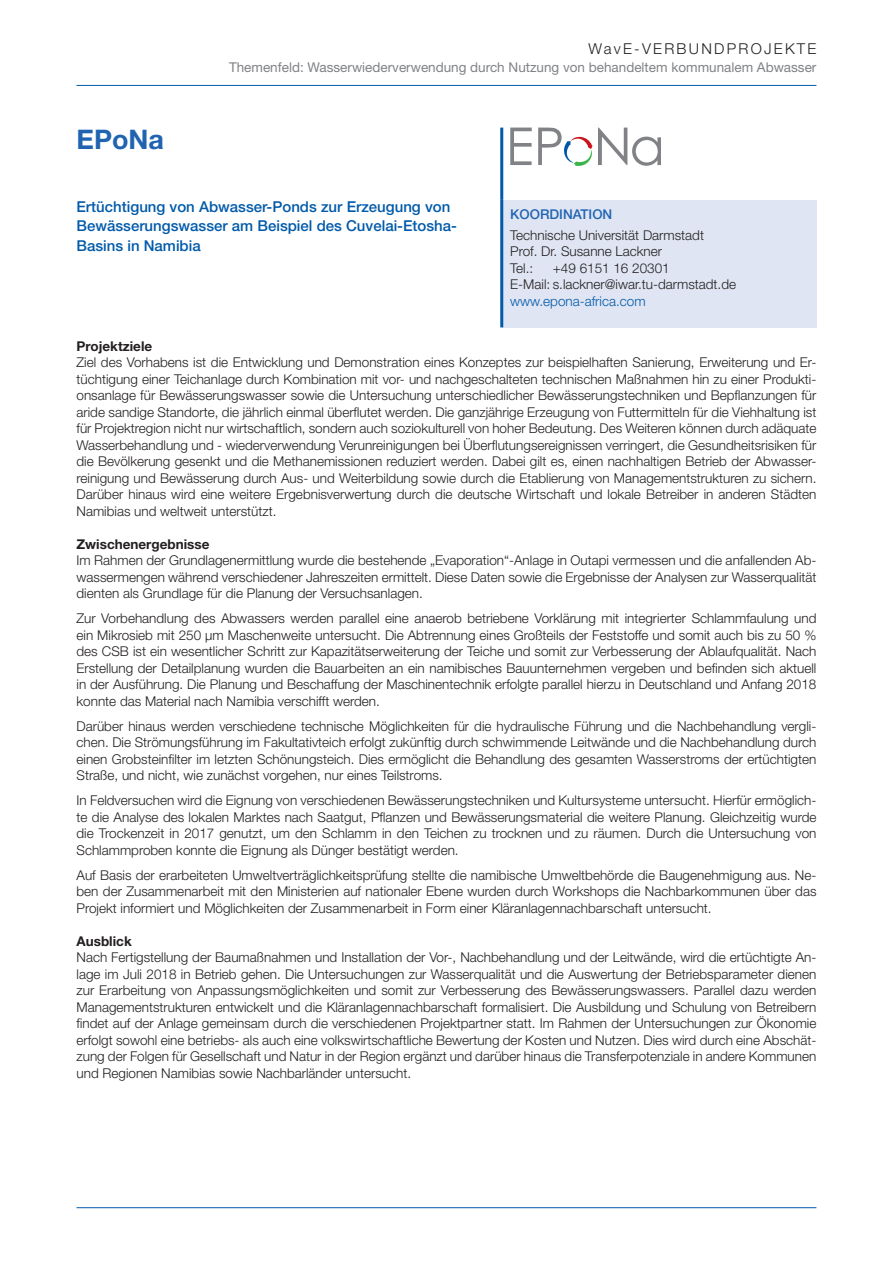
<style>
.page{position:relative;width:893px;height:1263px;background:#fff}
.page>*{position:absolute;margin:0;border:0;box-sizing:border-box;transform-origin:0 0}
.t1{font:700 27px "Helvetica Neue";color:#2064b1}
.t2{font:500 15px/19.5px "Helvetica Neue";color:#015aaa}
.t3{font:300 15px "Helvetica Neue";letter-spacing:.15em;color:#231f20}
.t4{font:300 13.5px/16.5px "Helvetica Neue";color:#231f20;text-align:justify}
.t5{font:13.5px "Helvetica Neue";color:#808285}
.t6{font:700 13.5px "Helvetica Neue";color:#231f20}
.t7{font:300 13.5px "Helvetica Neue";color:#015aaa}
.t8{font:500 13.5px "Helvetica Neue";color:#2064b1}
</style>
<div class="page">
<hr style="left:77px;top:85px;width:739px;height:1px;background:#015aaa">
<hr style="left:77px;top:1207px;width:739px;height:1px;background:#015aaa">
<div style="left:502px;top:200px;width:314px;height:127px;background:#e0e5f3"></div>
<hr style="left:500px;top:128px;width:3px;height:72px;background:#015aaa">
<hr style="left:500px;top:200px;width:3px;height:127px;background:#015aaa">
<svg style="left:510px;top:128px;width:22px;height:37px"></svg>
<svg style="left:538px;top:128px;width:123px;height:38px"></svg>
<h1 class="t1" style="left:77px;top:122px;width:89px">EPoNa</h1>
<p class="t3" style="left:589px;top:40px;width:229px">WavE-VERBUNDPROJEKTE</p>
<p class="t5" style="left:229px;top:60px;width:589px">Themenfeld: Wasserwiederverwendung durch Nutzung von behandeltem kommunalem Abwasser</p>
<p class="t2" style="left:77px;top:196px;width:382px">Ertüchtigung von Abwasser-Ponds zur Erzeugung von<br>Bewässerungswasser am Beispiel des Cuvelai-Etosha-<br>Basins in Namibia</p>
<p class="t8" style="left:510px;top:206px;width:104px">KOORDINATION</p>
<p class="t4" style="left:510px;top:226px;width:195px;text-align:left">Technische Universität Darmstadt<br>Prof. Dr. Susanne Lackner<br>Tel.:</p>
<p class="t4" style="left:510px;top:259px;width:227px;text-indent:43px">+49 6151 16 20301<br>E-Mail: s.lackner@iwar.tu-darmstadt.de</p>
<p class="t7" style="left:510px;top:293px;width:137px">www.epona-africa.com</p>
<p class="t6" style="left:77px;top:338px;width:77px">Projektziele</p>
<p class="t4" style="left:77px;top:354px;width:741px">Ziel des Vorhabens ist die Entwicklung und Demonstration eines Konzeptes zur beispielhaften Sanierung, Erweiterung und Er&shy;tüchtigung einer Teichanlage durch Kombination mit vor- und nachgeschalteten technischen Maßnahmen hin zu einer Produkti&shy;onsanlage für Bewässerungswasser sowie die Untersuchung unterschiedlicher Bewässerungstechniken und Bepflanzungen für aride sandige Standorte, die jährlich einmal überflutet werden. Die ganzjährige Erzeugung von Futtermitteln für die Viehhaltung ist für Projektregion nicht nur wirtschaftlich, sondern auch soziokulturell von hoher Bedeutung. Des Weiteren können durch adäquate Wasserbehandlung und - wiederverwendung Verunreinigungen bei Überflutungsereignissen verringert, die Gesundheitsrisiken für die Bevölkerung gesenkt und die Methanemissionen reduziert werden. Dabei gilt es, einen nachhaltigen Betrieb der Abwasser&shy;reinigung und Bewässerung durch Aus- und Weiterbildung sowie durch die Etablierung von Managementstrukturen zu sichern.<br>Darüber hinaus wird eine weitere Ergebnisverwertung durch die deutsche Wirtschaft und lokale Betreiber in anderen Städten Namibias und weltweit unterstützt.</p>
<p class="t6" style="left:77px;top:536px;width:134px">Zwischenergebnisse</p>
<p class="t4" style="left:77px;top:552px;width:741px">Im Rahmen der Grundlagenermittlung wurde die bestehende „Evaporation“-Anlage in Outapi vermessen und die anfallenden Ab&shy;wassermengen während verschiedener Jahreszeiten ermittelt. Diese Daten sowie die Ergebnisse der Analysen zur Wasserqualität dienten als Grundlage für die Planung der Versuchsanlagen.</p>
<p class="t4" style="left:77px;top:610px;width:741px">Zur Vorbehandlung des Abwassers werden parallel eine anaerob betriebene Vorklärung mit integrierter Schlammfaulung und ein Mikrosieb mit 250 µm Maschenweite untersucht. Die Abtrennung eines Großteils der Feststoffe und somit auch bis zu 50 % des CSB ist ein wesentlicher Schritt zur Kapazitätserweiterung der Teiche und somit zur Verbesserung der Ablaufqualität. Nach Erstellung der Detailplanung wurden die Bauarbeiten an ein namibisches Bauunternehmen vergeben und befinden sich aktuell in der Ausführung. Die Planung und Beschaffung der Maschinentechnik erfolgte parallel hierzu in Deutschland und Anfang 2018 konnte das Material nach Namibia verschifft werden.</p>
<p class="t4" style="left:77px;top:717px;width:741px">Darüber hinaus werden verschiedene technische Möglichkeiten für die hydraulische Führung und die Nachbehandlung vergli&shy;chen. Die Strömungsführung im Fakultativteich erfolgt zukünftig durch schwimmende Leitwände und die Nachbehandlung durch einen Grobsteinfilter im letzten Schönungsteich. Dies ermöglicht die Behandlung des gesamten Wasserstroms der ertüchtigten Straße, und nicht, wie zunächst vorgehen, nur eines Teilstroms.</p>
<p class="t4" style="left:77px;top:792px;width:741px">In Feldversuchen wird die Eignung von verschiedenen Bewässerungstechniken und Kultursysteme untersucht. Hierfür ermöglich&shy;te die Analyse des lokalen Marktes nach Saatgut, Pflanzen und Bewässerungsmaterial die weitere Planung. Gleichzeitig wurde die Trockenzeit in 2017 genutzt, um den Schlamm in den Teichen zu trocknen und zu räumen. Durch die Untersuchung von Schlammproben konnte die Eignung als Dünger bestätigt werden.</p>
<p class="t4" style="left:77px;top:866px;width:741px">Auf Basis der erarbeiteten Umweltverträglichkeitsprüfung stellte die namibische Umweltbehörde die Baugenehmigung aus. Ne&shy;ben der Zusammenarbeit mit den Ministerien auf nationaler Ebene wurden durch Workshops die Nachbarkommunen über das Projekt informiert und Möglichkeiten der Zusammenarbeit in Form einer Kläranlagennachbarschaft untersucht.</p>
<p class="t6" style="left:77px;top:932px;width:57px">Ausblick</p>
<p class="t4" style="left:77px;top:949px;width:741px">Nach Fertigstellung der Baumaßnahmen und Installation der Vor-, Nachbehandlung und der Leitwände, wird die ertüchtigte An&shy;lage im Juli 2018 in Betrieb gehen. Die Untersuchungen zur Wasserqualität und die Auswertung der Betriebsparameter dienen zur Erarbeitung von Anpassungsmöglichkeiten und somit zur Verbesserung des Bewässerungswassers. Parallel dazu werden Managementstrukturen entwickelt und die Kläranlagennachbarschaft formalisiert. Die Ausbildung und Schulung von Betreibern findet auf der Anlage gemeinsam durch die verschiedenen Projektpartner statt. Im Rahmen der Untersuchungen zur Ökonomie erfolgt sowohl eine betriebs- als auch eine volkswirtschaftliche Bewertung der Kosten und Nutzen. Dies wird durch eine Abschät&shy;zung der Folgen für Gesellschaft und Natur in der Region ergänzt und darüber hinaus die Transferpotenziale in andere Kommunen und Regionen Namibias sowie Nachbarländer untersucht.</p>
</div>
